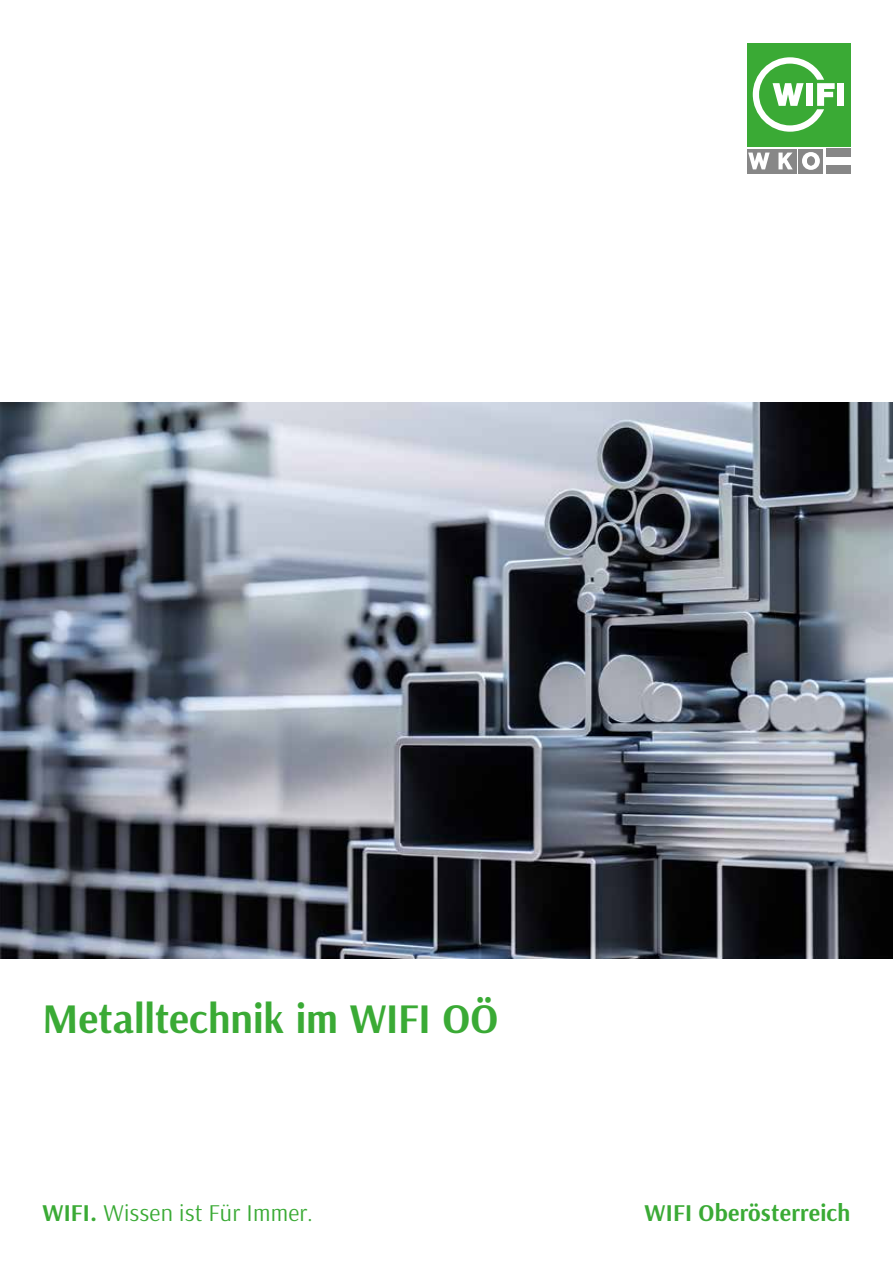
<style>
.page{position:relative;width:893px;height:1263px;background:#fff}
.page>*{position:absolute;margin:0;border:0;box-sizing:border-box;transform-origin:0 0}
.t1{font:700 42px "Arsenal";letter-spacing:-.005em;color:#3aaa35}
.t2{font:24px "Arsenal";letter-spacing:.01em;color:#3aaa35}
.t3{font:700 24px "Arsenal";letter-spacing:.01em;color:#3aaa35}
.s1{font-weight:700}
</style>
<div class="page">
<div style="left:747px;top:43px;width:103px;height:103px;background:#3aaa35"></div>
<div style="left:798px;top:149px;width:25px;height:25px;background:#878787"></div>
<div style="left:772px;top:149px;width:25px;height:25px;background:#878787"></div>
<svg style="left:778px;top:153px;width:15px;height:16px"></svg>
<div style="left:747px;top:149px;width:24px;height:25px;background:#878787"></div>
<svg style="left:748px;top:153px;width:22px;height:16px"></svg>
<div style="left:826px;top:165px;width:24px;height:9px;background:#878787"></div>
<svg style="left:802px;top:152px;width:18px;height:18px"></svg>
<div style="left:807px;top:156px;width:8px;height:9px;background:#878787;border-radius:50%"></div>
<svg style="left:753px;top:57px;width:82px;height:75px"></svg>
<div style="left:837px;top:83px;width:7px;height:23px;background:#fff"></div>
<div style="left:826px;top:149px;width:24px;height:8px;background:#878787"></div>
<img style="left:0;top:402px;width:893px;height:557px">
<h1 class="t1" style="left:43px;top:989px;width:457px">Metalltechnik im WIFI OÖ</h1>
<p class="t2" style="left:43px;top:1197px;width:272px"><span class="s1">WIFI.</span> Wissen ist Für Immer.</p>
<p class="t3" style="left:645px;top:1196px;width:207px">WIFI Oberösterreich</p>
</div>
